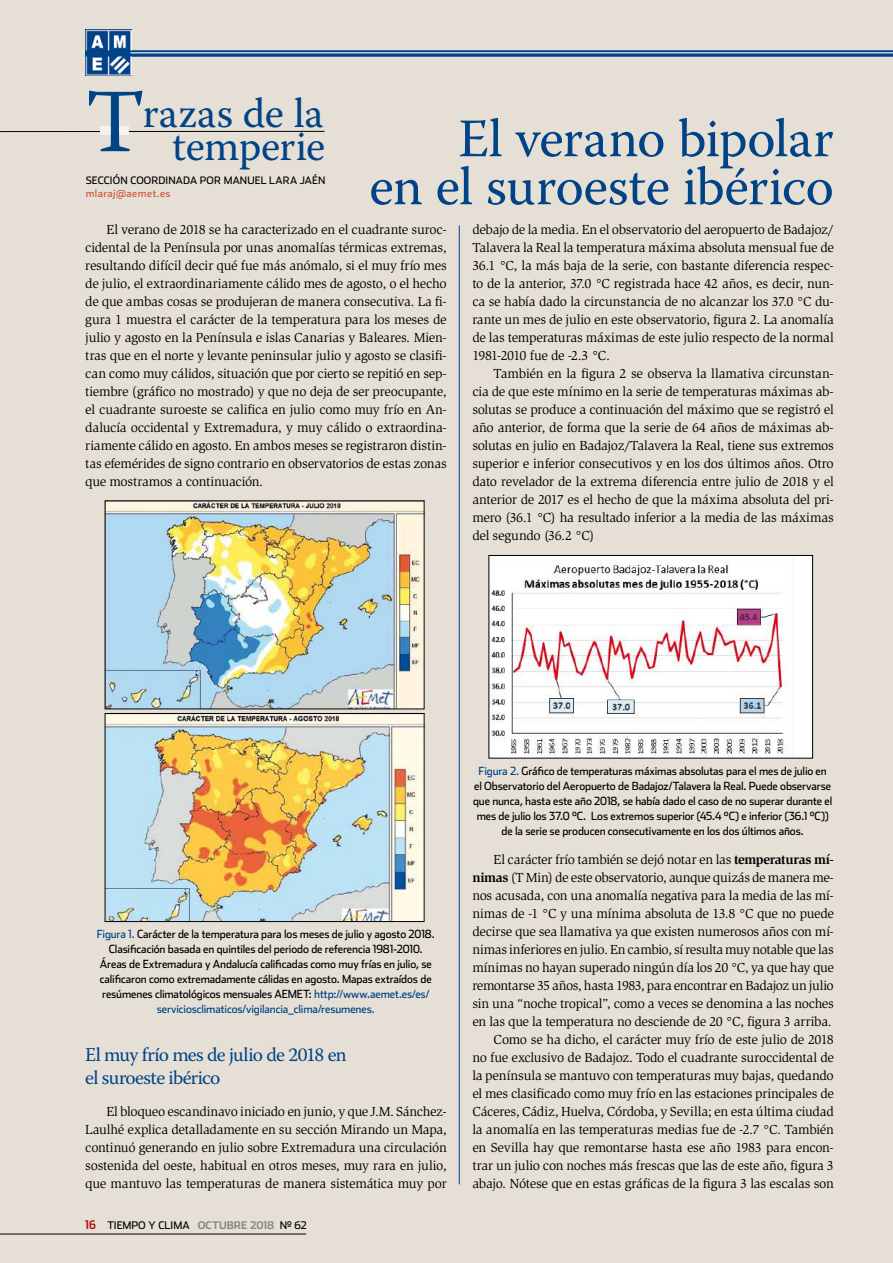
<style>
.page{position:relative;width:893px;height:1263px;background:#e6dfd5}
.page>*{position:absolute;margin:0;border:0;box-sizing:border-box;transform-origin:0 0}
.t1{font:54px/48px "Warnock Pro";letter-spacing:-.01em;color:#004387;text-align:right}
.t2{font:42px/33.2px "Warnock Pro";letter-spacing:-.005em;color:#004387;text-align:right}
.t3{font:19.5px/22.5px "Warnock Pro";letter-spacing:-.035em;color:#004387}
.t4{font:13.5px/18px "Slimbach Std";letter-spacing:-.02em;color:#000;text-align:justify}
.t5{font:11.25px/15px "Stainless";letter-spacing:-.01em;color:#000;text-align:center;scale:.96 1}
.t6{font:10.5px "Stainless";color:#000}
.t7{font:10.35px "Stainless";letter-spacing:.015em;color:#000}
.t8{font:10.35px "Stainless";color:#d15237}
.s1{color:#004387}
.s2{font-family:"Stainless Cond";font-weight:700;font-size:12px;color:#b51621}
.s3{font-weight:700;color:#87888a}
.s4{font-weight:700}
</style>
<div class="page">
<hr style="left:0;top:1234px;width:306px;height:1px;background:#000">
<img style="left:85px;top:30px;width:46px;height:46px">
<svg style="left:85px;top:50px;width:808px;height:6px;background:#1e5993"></svg>
<hr style="left:130px;top:52px;width:763px;height:1px;background:#fff">
<hr style="left:459px;top:225px;width:1px;height:959px;background:#004387">
<div style="left:489px;top:555px;width:324px;height:203px;background:#fff"></div>
<img style="left:491px;top:557px;width:303px;height:199px">
<div style="left:489px;top:555px;width:324px;height:203px;border:1px solid #000"></div>
<img style="left:107px;top:503px;width:315px;height:204px">
<img style="left:107px;top:715px;width:315px;height:205px">
<div style="left:105px;top:713px;width:319px;height:209px;border:1px solid #000"></div>
<hr style="left:0;top:131px;width:325px;height:1px;background:#000">
<div style="left:101px;top:127px;width:28px;height:8px;background:#f5f2f0"></div>
<h2 class="t2" style="left:85px;top:96px;width:242px">razas de la<br><sup>T</sup> temperie</h2>
<p class="t7" style="left:86px;top:174px;width:241px">Sección coordinada por Manuel Lara Jaén</p>
<p class="t8" style="left:86px;top:187px;width:86px">mlaraj@aemet.es</p>
<h1 class="t1" style="left:369px;top:114px;width:466px">El verano bipolar<br>en el suroeste ibérico</h1>
<p class="t4" style="left:85px;top:221px;width:363px;text-indent:21px">El verano de 2018 se ha caracterizado en el cuadrante suroc&shy;cidental de la Península por unas anomalías térmicas extremas, resultando difícil decir qué fue más anómalo, si el muy frío mes de julio, el extraordinariamente cálido mes de agosto, o el hecho de que ambas cosas se produjeran de manera consecutiva. La fi&shy;gura 1 muestra el carácter de la temperatura para los meses de julio y agosto en la Península e islas Canarias y Baleares. Mien&shy;tras que en el norte y levante peninsular julio y agosto se clasifi&shy;can como muy cálidos, situación que por cierto se repitió en sep&shy;tiembre (gráfico no mostrado) y que no deja de ser preocupante, el cuadrante suroeste se califica en julio como muy frío en An&shy;dalucía occidental y Extremadura, y muy cálido o extraordina&shy;riamente cálido en agosto. En ambos meses se registraron distin&shy;tas efemérides de signo contrario en observatorios de estas zonas que mostramos a continuación.</p>
<p class="t4" style="left:472px;top:221px;width:363px">debajo de la media. En el observatorio del aeropuerto de Badajoz/ Talavera la Real la temperatura máxima absoluta mensual fue de 36.1 °C, la más baja de la serie, con bastante diferencia respec&shy;to de la anterior, 37.0 °C registrada hace 42 años, es decir, nun&shy;ca se había dado la circunstancia de no alcanzar los 37.0 °C du&shy;rante un mes de julio en este observatorio, figura 2. La anomalía de las temperaturas máximas de este julio respecto de la normal 1981-2010 fue de -2.3 °C.</p>
<p class="t4" style="left:472px;top:365px;width:363px;text-indent:21px">También en la figura 2 se observa la llamativa circunstan&shy;cia de que este mínimo en la serie de temperaturas máximas ab&shy;solutas se produce a continuación del máximo que se registró el año anterior, de forma que la serie de 64 años de máximas ab&shy;solutas en julio en Badajoz/Talavera la Real, tiene sus extremos superior e inferior consecutivos y en los dos últimos años. Otro dato revelador de la extrema diferencia entre julio de 2018 y el anterior de 2017 es el hecho de que la máxima absoluta del pri&shy;mero (36.1 °C) ha resultado inferior a la media de las máximas del segundo (36.2 °C)</p>
<p class="t5" style="left:97px;top:927px;width:354px"><span class="s1">Figura 1.</span> Carácter de la temperatura para los meses de julio y agosto 2018.<br>Clasificación basada en quintiles del periodo de referencia 1981-2010.<br>Áreas de Extremadura y Andalucía calificadas como muy frías en julio, se calificaron como extremadamente cálidas en agosto. Mapas extraídos de resúmenes climatológicos mensuales AEMET: <span class="s1">http://www.aemet.es/es/ serviciosclimaticos/vigilancia_clima/resumenes.</span></p>
<h3 class="t3" style="left:85px;top:1043px;width:263px">El muy frío mes de julio de 2018 en el suroeste ibérico</h3>
<p class="t4" style="left:85px;top:1103px;width:363px;text-indent:21px">El bloqueo escandinavo iniciado en junio, y que J.M. Sánchez-Laulhé explica detalladamente en su sección Mirando un Mapa, continuó generando en julio sobre Extremadura una circulación sostenida del oeste, habitual en otros meses, muy rara en julio, que mantuvo las temperaturas de manera sistemática muy por</p>
<p class="t6" style="left:85px;top:1219px;width:223px"><span class="s2">16</span> TIEMPO Y CLI MA <span class="s3">OCTUBRE 2018</span> Nº 62</p>
<p class="t5" style="left:473px;top:763px;width:376px"><span class="s1">Figura 2.</span> Gráfico de temperaturas máximas absolutas para el mes de julio en<br>el Observatorio del Aeropuerto de Badajoz/Talavera la Real. Puede observarse que nunca, hasta este año 2018, se había dado el caso de no superar durante el mes de julio los 37.0 °C. Los extremos superior (45.4 °C) e inferior (36.1 °C)) de la serie se producen consecutivamente en los dos últimos años.</p>
<p class="t4" style="left:472px;top:850px;width:363px;text-align:right">El carácter frío también se dejó notar en las <span class="s4">temperaturas mí&shy;nimas</span> (T Min) de este observatorio, aunque quizás de manera me&shy;nos acusada, con una anomalía negativa para la media de las mí&shy;nimas de -1 °C y una mínima absoluta de 13.8 °C que no puede decirse que sea llamativa ya que existen numerosos años con mí&shy;nimas inferiores en julio. En cambio, sí resulta muy notable que las mínimas no hayan superado ningún día los 20 °C, ya que hay que remontarse 35 años, hasta 1983, para encontrar en Badajoz un julio sin una “noche tropical”, como a veces se denomina a las noches en las que la temperatura no desciende de 20 °C, figura 3 arriba.<br>Como se ha dicho, el carácter muy frío de este julio de 2018<br>no fue exclusivo de Badajoz. Todo el cuadrante suroccidental de la península se mantuvo con temperaturas muy bajas, quedando el mes clasificado como muy frío en las estaciones principales de Cáceres, Cádiz, Huelva, Córdoba, y Sevilla; en esta última ciudad la anomalía en las temperaturas medias fue de -2.7 °C. También en Sevilla hay que remontarse hasta ese año 1983 para encon&shy;trar un julio con noches más frescas que las de este año, figura 3 abajo. Nótese que en estas gráficas de la figura 3 las escalas son</p>
</div>
